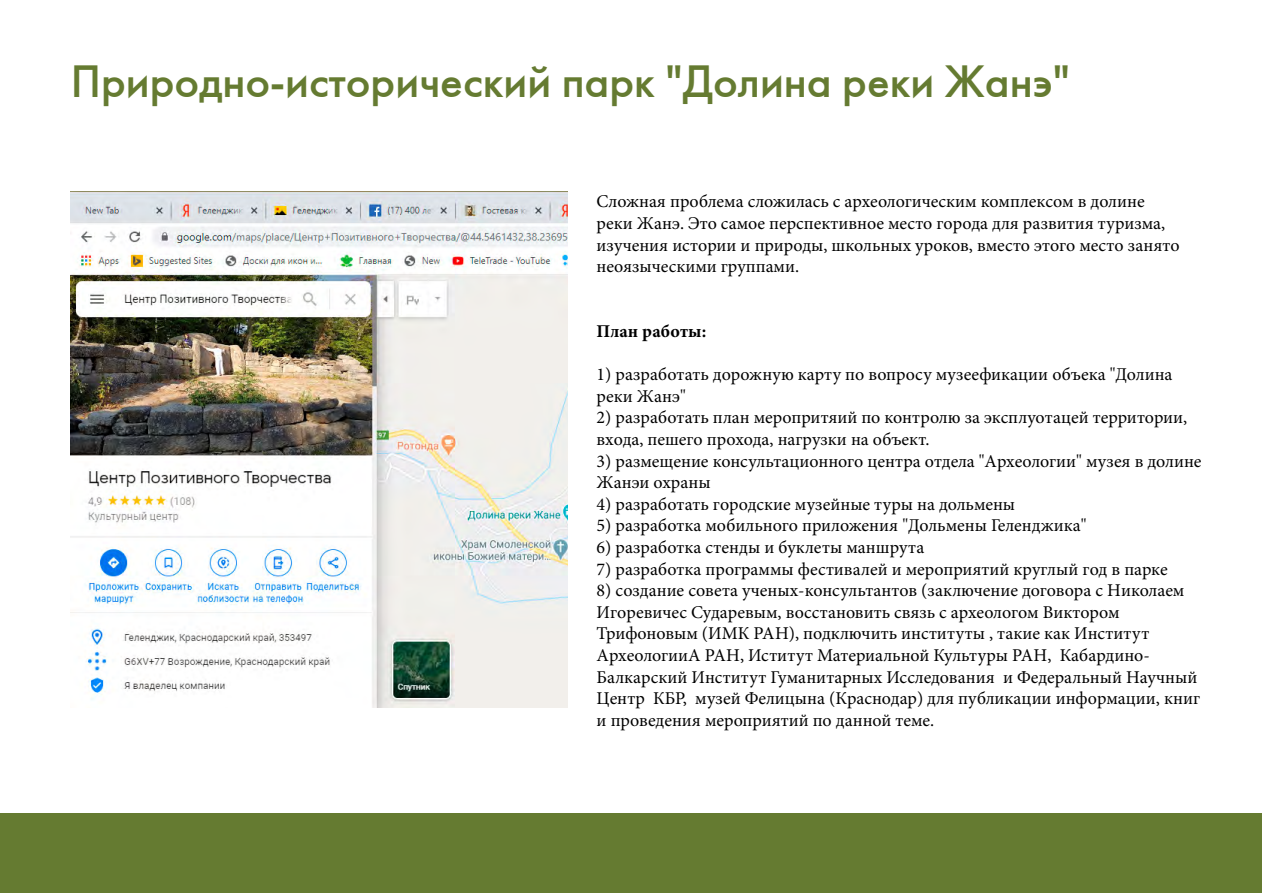
<style>
.page{position:relative;width:1263px;height:893px;background:#fff}
.page>*{position:absolute;margin:0;border:0;box-sizing:border-box;transform-origin:0 0}
.t1{font:45px "Futuris C";color:#657b31}
.t2{font:18px/21.6px "Minion Pro";color:#000}
.t3{font:700 18px "Minion Pro";letter-spacing:.01em;color:#000}
</style>
<div class="page">
<div style="left:1px;top:814px;width:1261px;height:79px;background:#657b31"></div>
<img style="left:71px;top:191px;width:497px;height:516px">
<h1 class="t1" style="left:71px;top:54px;width:1001px">Природно-исторический парк "Долина реки Жанэ"</h1>
<p class="t2" style="left:597px;top:191px;width:584px">Сложная проблема сложилась с археологическим комплексом в долине реки Жанэ. Это самое перспективное место города для развития туризма, изучения истории и природы, школьных уроков, вместо этого место занято неоязыческими группами.</p>
<p class="t3" style="left:597px;top:319px;width:111px">План работы:</p>
<p class="t2" style="left:597px;top:364px;width:577px">1) разработать дорожную карту по вопросу музеефикации объека "Долина реки Жанэ"</p>
<p class="t2" style="left:597px;top:407px;width:592px">2) разработать план меропритяий по контролю за эксплуотацей территории, входа, пешего прохода, нагрузки на объект.</p>
<p class="t2" style="left:597px;top:450px;width:606px">3) размещение консультационного центра отдела "Археологии" музея в долине<br>Жанэи охраны</p>
<p class="t2" style="left:597px;top:493px;width:420px">4) разработать городские музейные туры на дольмены</p>
<p class="t2" style="left:597px;top:515px;width:491px">5) разработка мобильного приложения "Дольмены Геленджика"</p>
<p class="t2" style="left:597px;top:537px;width:329px">6) разработка стенды и буклеты маншрута</p>
<p class="t2" style="left:597px;top:558px;width:572px">7) разработка программы фестивалей и мероприятий круглый год в парке</p>
<p class="t2" style="left:597px;top:580px;width:605px">8) создание совета ученых-консультантов (заключение договора с Николаем Игоревичес Сударевым, восстановить связь с археологом Виктором Трифоновым (ИМК РАН), подключить институты , такие как Институт АрхеологииА РАН, Иститут Материальной Культуры РАН, Кабардино-Балкарский Институт Гуманитарных Исследования и Федеральный Научный Центр КБР, музей Фелицына (Краснодар) для публикации информации, книг и проведения мероприятий по данной теме.</p>
</div>
